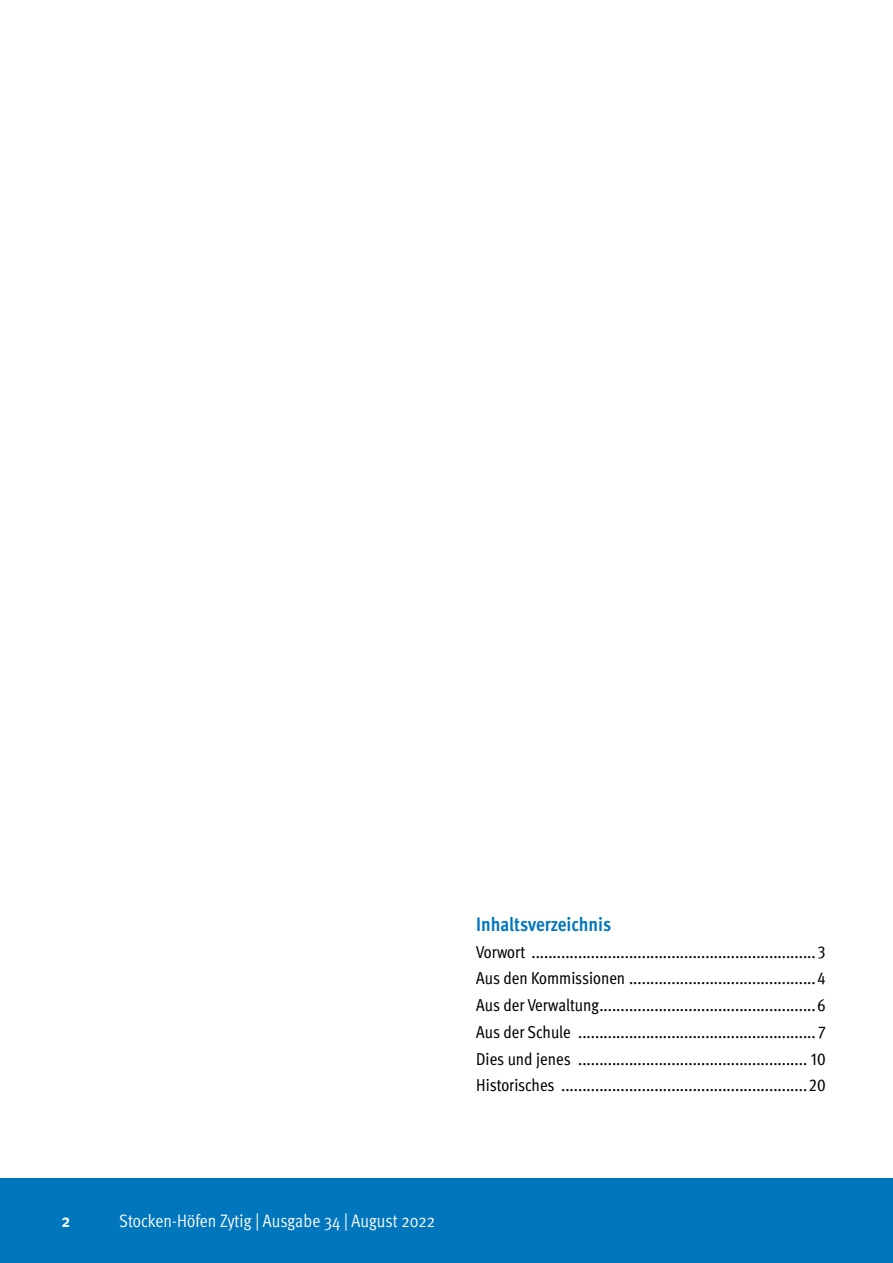
<style>
.page{position:relative;width:893px;height:1263px;background:#fff}
.page>*{position:absolute;margin:0;border:0;box-sizing:border-box;transform-origin:0 0}
.t1{font:700 condensed 19.5px "Meta Pro";color:#0076bd}
.t2{font:18px "Meta Pro Cond Norm";color:#fff}
.t3{font:700 condensed 18px "Meta Pro";color:#fff}
.t4{font:condensed 17.25px/26.7px "Meta Pro";color:#000;text-align:justify}
</style>
<div class="page">
<div style="left:0;top:1178px;width:893px;height:85px;background:#0076bd"></div>
<p class="t1" style="left:476px;top:909px;width:136px">Inhaltsverzeichnis</p>
<p class="t4" style="left:476px;top:937px;width:351px">Vorwort ...................................................................3<br>Aus den Kommissionen ............................................4<br>Aus der Verwaltung...................................................6<br>Aus der Schule ........................................................ 7<br>Dies und jenes ...................................................... 10<br>Historisches ..........................................................20</p>
<p class="t3" style="left:62px;top:1206px;width:10px">2</p>
<p class="t2" style="left:119px;top:1207px;width:317px">Stocken-Höfen Zytig | Ausgabe 34 | August 2022</p>
</div>
